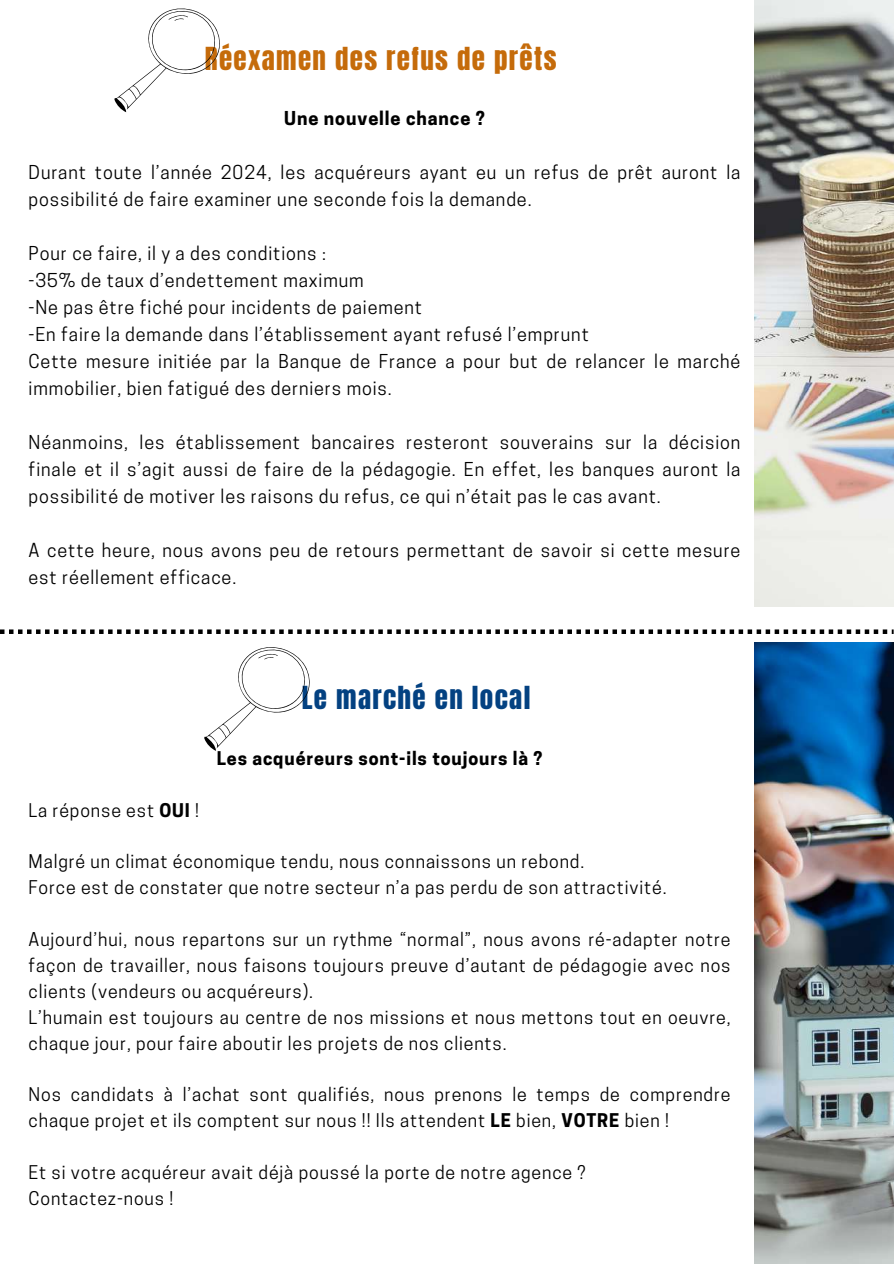
<style>
.page{position:relative;width:894px;height:1264px;background:#fff}
.page>*{position:absolute;margin:0;border:0;box-sizing:border-box;transform-origin:0 0}
.t1{font:27px "Anton";letter-spacing:.05em;color:#c56b0a}
.t2{font:27px "Anton";letter-spacing:.05em;color:#034181}
.t3{font:18px/27px "Cooper Hewitt";letter-spacing:.05em;color:#000}
.t4{font:700 18px "Cooper Hewitt";letter-spacing:.05em;color:#000}
.t5{font:17.7px/25.8px "Cooper Hewitt";letter-spacing:.05em;color:#000}
.t6{font:700 17.7px "Cooper Hewitt";letter-spacing:.05em;color:#000}
.s1{font-weight:700}
</style>
<div class="page">
<img style="left:754px;top:0;width:139px;height:606px">
<svg style="left:0;top:629px;width:893px;height:5px"></svg>
<img style="left:754px;top:642px;width:139px;height:621px">
<svg style="left:114px;top:8px;width:106px;height:104px"></svg>
<svg style="left:204px;top:647px;width:106px;height:104px"></svg>
<h1 class="t1" style="left:205px;top:39px;width:353px">Réexamen des refus de prêts</h1>
<p class="t4" style="left:284px;top:111px;width:202px">Une nouvelle chance ?</p>
<p class="t3" style="left:29px;top:161px;width:713px">Durant toute l’année 2024, les acquéreurs ayant eu un refus de prêt auront la possibilité de faire examiner une seconde fois la demande.</p>
<p class="t3" style="left:29px;top:242px;width:713px">Pour ce faire, il y a des conditions :<br>-35% de taux d’endettement maximum<br>-Ne pas être fiché pour incidents de paiement<br>-En faire la demande dans l’établissement ayant refusé l’emprunt<br>Cette mesure initiée par la Banque de France a pour but de relancer le marché immobilier, bien fatigué des derniers mois.</p>
<p class="t3" style="left:29px;top:431px;width:713px;text-align:justify">Néanmoins, les établissement bancaires resteront souverains sur la décision finale et il s’agit aussi de faire de la pédagogie. En effet, les banques auront la possibilité de motiver les raisons du refus, ce qui n’était pas le cas avant.</p>
<p class="t3" style="left:29px;top:539px;width:713px">A cette heure, nous avons peu de retours permettant de savoir si cette mesure est réellement efficace.</p>
<h1 class="t2" style="left:302px;top:678px;width:230px">Le marché en local</h1>
<p class="t6" style="left:217px;top:751px;width:327px">Les acquéreurs sont-ils toujours là ?</p>
<p class="t5" style="left:29px;top:799px;width:172px">La réponse est <span class="s1">OUI</span> !</p>
<p class="t5" style="left:29px;top:851px;width:639px">Malgré un climat économique tendu, nous connaissons un rebond.<br>Force est de constater que notre secteur n’a pas perdu de son attractivité.</p>
<p class="t5" style="left:29px;top:928px;width:703px">Aujourd’hui, nous repartons sur un rythme “normal”, nous avons ré-adapter notre façon de travailler, nous faisons toujours preuve d’autant de pédagogie avec nos clients (vendeurs ou acquéreurs).<br>L’humain est toujours au centre de nos missions et nous mettons tout en oeuvre, chaque jour, pour faire aboutir les projets de nos clients.</p>
<p class="t5" style="left:29px;top:1084px;width:703px">Nos candidats à l’achat sont qualifiés, nous prenons le temps de comprendre chaque projet et ils comptent sur nous !! Ils attendent <span class="s1">LE</span> bien, <span class="s1">VOTRE</span> bien !</p>
<p class="t5" style="left:29px;top:1161px;width:558px">Et si votre acquéreur avait déjà poussé la porte de notre agence ?<br>Contactez-nous !</p>
</div>
